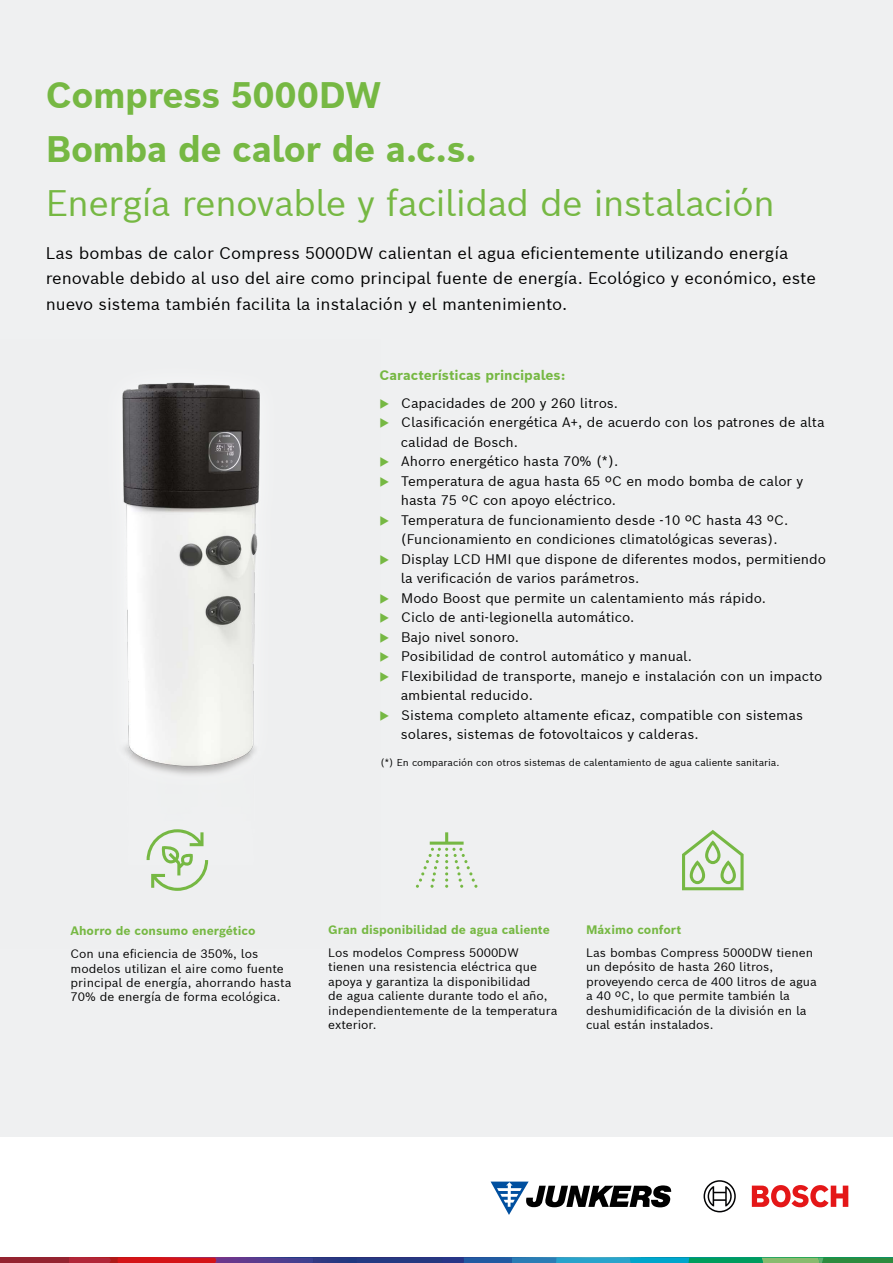
<style>
.page{position:relative;width:893px;height:1263px;background:#eff0f1}
.page>*{position:absolute;margin:0;border:0;box-sizing:border-box;transform-origin:0 0}
.t1{font:36px "Bosch Sans";letter-spacing:-.025em;color:#76b843}
.t2{font:700 36px/54px "Bosch Sans";letter-spacing:-.015em;color:#76b843}
.t3{font:16.5px/25.5px "Bosch Sans";color:#000}
.t4{font:13.5px/19.5px "Bosch Sans";color:#000}
.t5{font:700 13.5px "Bosch Sans";color:#76b843}
.t6{font:12px/14.4px "Bosch Sans";color:#000}
.t7{font:700 12px "Bosch Sans";color:#76b843}
.t8{font:9.75px "Bosch Sans";color:#000}
.s1{color:#76b843}
</style>
<div class="page">
<div style="left:0;top:1138px;width:893px;height:125px;background:#fff"></div>
<img style="left:122px;top:382px;width:138px;height:481px">
<svg style="left:416px;top:832px;width:61px;height:56px"></svg>
<svg style="left:682px;top:830px;width:62px;height:60px"></svg>
<svg style="left:147px;top:829px;width:61px;height:62px"></svg>
<svg style="left:491px;top:1181px;width:181px;height:34px"></svg>
<svg style="left:752px;top:1185px;width:96px;height:22px"></svg>
<svg style="left:704px;top:1180px;width:32px;height:32px"></svg>
<div style="left:0;top:1258px;width:69px;height:5px;background:#942330"></div>
<svg style="left:69px;top:1258px;width:824px;height:5px;background:#4a6377"></svg>
<h1 class="t2" style="left:46px;top:67px;width:432px">Compress 5000DW<br>Bomba de calor de a.c.s.</h1>
<h1 class="t1" style="left:46px;top:179px;width:731px">Energía renovable y facilidad de instalación</h1>
<p class="t3" style="left:46px;top:239px;width:772px">Las bombas de calor Compress 5000DW calientan el agua eficientemente utilizando energía renovable debido al uso del aire como principal fuente de energía. Ecológico y económico, este nuevo sistema también facilita la instalación y el mantenimiento.</p>
<p class="t5" style="left:379px;top:366px;width:187px">Características principales:</p>
<p class="t4" style="left:379px;top:393px;width:240px"><span class="s1">◆</span> Capacidades de 200 y 260 litros.</p>
<p class="t4" style="left:401px;top:412px;width:425px;text-indent:-21px"><span class="s1">◆</span> Clasificación energética A+, de acuerdo con los patrones de alta calidad de Bosch.</p>
<p class="t4" style="left:379px;top:451px;width:240px"><span class="s1">◆</span> Ahorro energético hasta 70% (*).</p>
<p class="t4" style="left:401px;top:471px;width:404px;text-indent:-21px"><span class="s1">◆</span> Temperatura de agua hasta 65 ºC en modo bomba de calor y hasta 75 ºC con apoyo eléctrico.</p>
<p class="t4" style="left:401px;top:510px;width:389px;text-indent:-21px"><span class="s1">◆</span> Temperatura de funcionamiento desde -10 ºC hasta 43 ºC. (Funcionamiento en condiciones climatológicas severas).</p>
<p class="t4" style="left:401px;top:549px;width:427px;text-indent:-21px"><span class="s1">◆</span> Display LCD HMI que dispone de diferentes modos, permitiendo la verificación de varios parámetros.</p>
<p class="t4" style="left:379px;top:588px;width:388px"><span class="s1">◆</span> Modo Boost que permite un calentamiento más rápido.</p>
<p class="t4" style="left:379px;top:607px;width:256px"><span class="s1">◆</span> Ciclo de anti-legionella automático.</p>
<p class="t4" style="left:379px;top:627px;width:141px"><span class="s1">◆</span> Bajo nivel sonoro.</p>
<p class="t4" style="left:379px;top:646px;width:314px"><span class="s1">◆</span> Posibilidad de control automático y manual.</p>
<p class="t4" style="left:401px;top:666px;width:423px;text-indent:-21px"><span class="s1">◆</span> Flexibilidad de transporte, manejo e instalación con un impacto ambiental reducido.</p>
<p class="t4" style="left:401px;top:705px;width:404px;text-indent:-21px"><span class="s1">◆</span> Sistema completo altamente eficaz, compatible con sistemas solares, sistemas de fotovoltaicos y calderas.</p>
<p class="t8" style="left:381px;top:756px;width:401px">(*) En comparación con otros sistemas de calentamiento de agua caliente sanitaria.</p>
<p class="t7" style="left:70px;top:923px;width:187px">Ahorro de consumo energético</p>
<p class="t6" style="left:70px;top:946px;width:222px">Con una eficiencia de 350%, los modelos utilizan el aire como fuente principal de energía, ahorrando hasta 70% de energía de forma ecológica.</p>
<p class="t7" style="left:328px;top:922px;width:223px">Gran disponibilidad de agua caliente</p>
<p class="t6" style="left:328px;top:945px;width:231px">Los modelos Compress 5000DW tienen una resistencia eléctrica que apoya y garantiza la disponibilidad<br>de agua caliente durante todo el año, independientemente de la temperatura exterior.</p>
<p class="t7" style="left:586px;top:922px;width:97px">Máximo confort</p>
<p class="t6" style="left:586px;top:945px;width:232px">Las bombas Compress 5000DW tienen un depósito de hasta 260 litros, proveyendo cerca de 400 litros de agua a 40 ºC, lo que permite también la deshumidificación de la división en la cual están instalados.</p>
</div>
